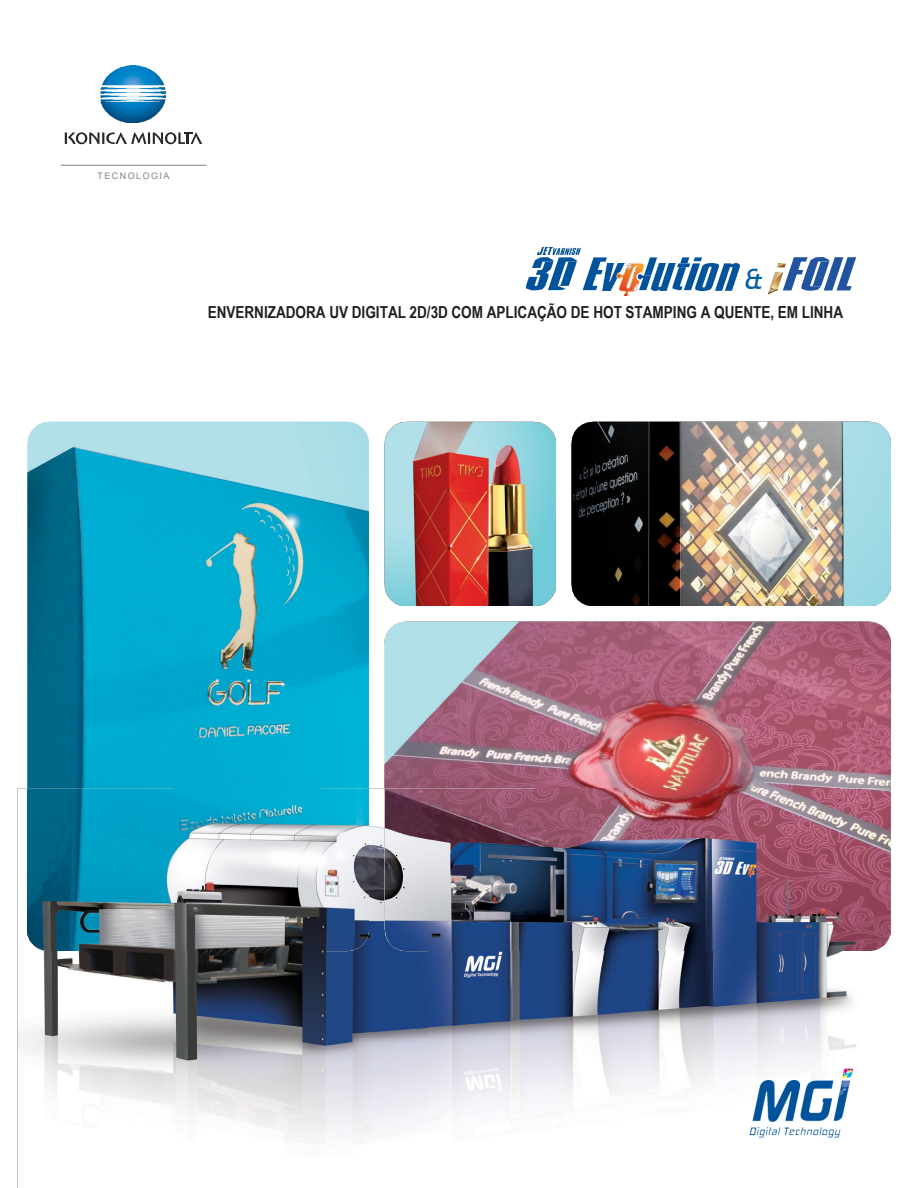
<style>
.page{position:relative;width:918px;height:1188px;background:#fff}
.page>*{position:absolute;margin:0;border:0;box-sizing:border-box;transform-origin:0 0}
.t1{font:italic 27.75px "Trebuchet MS";color:#0061a2}
.t2{font:700 16.5px "Arial Narrow";letter-spacing:-.005em;color:#231f20}
.t3{font:9px "Arial";letter-spacing:.16em;color:#808285}
</style>
<div class="page">
<img style="left:384px;top:622px;width:507px;height:314px">
<img style="left:27px;top:422px;width:341px;height:529px">
<img style="left:384px;top:422px;width:171px;height:183px">
<img style="left:18px;top:789px;width:51px;height:304px">
<img style="left:325px;top:789px;width:103px;height:347px">
<img style="left:839px;top:951px;width:17px;height:99px">
<img style="left:69px;top:951px;width:257px;height:192px">
<img style="left:428px;top:951px;width:411px;height:184px">
<img style="left:384px;top:789px;width:506px;height:162px">
<img style="left:571px;top:422px;width:320px;height:183px">
<img style="left:100px;top:65px;width:66px;height:36px">
<img style="left:101px;top:102px;width:63px;height:20px">
<svg style="left:65px;top:132px;width:137px;height:12px"></svg>
<hr style="left:61px;top:165px;width:145px;height:1px;background:#808285">
<img style="left:750px;top:1068px;width:104px;height:70px">
<svg style="left:526px;top:257px;width:51px;height:33px"></svg>
<svg style="left:583px;top:257px;width:24px;height:33px"></svg>
<img style="left:657px;top:263px;width:15px;height:27px">
<svg style="left:672px;top:257px;width:30px;height:33px"></svg>
<img style="left:696px;top:263px;width:43px;height:27px">
<svg style="left:643px;top:257px;width:14px;height:33px"></svg>
<img style="left:603px;top:264px;width:15px;height:26px">
<img style="left:618px;top:263px;width:25px;height:32px">
<svg style="left:625px;top:264px;width:6px;height:11px"></svg>
<img style="left:627px;top:281px;width:11px;height:14px">
<img style="left:537px;top:248px;width:44px;height:7px">
<svg style="left:767px;top:257px;width:89px;height:37px"></svg>
<p class="t3" style="left:98px;top:170px;width:74px">TECNOLOGIA</p>
<p class="t1" style="left:744px;top:263px;width:21px">&amp;</p>
<p class="t2" style="left:208px;top:300px;width:637px">ENVERNIZADORA UV DIGITAL 2D/3D COM APLICAÇÃO DE HOT STAMPING A QUENTE, EM LINHA</p>
</div>
